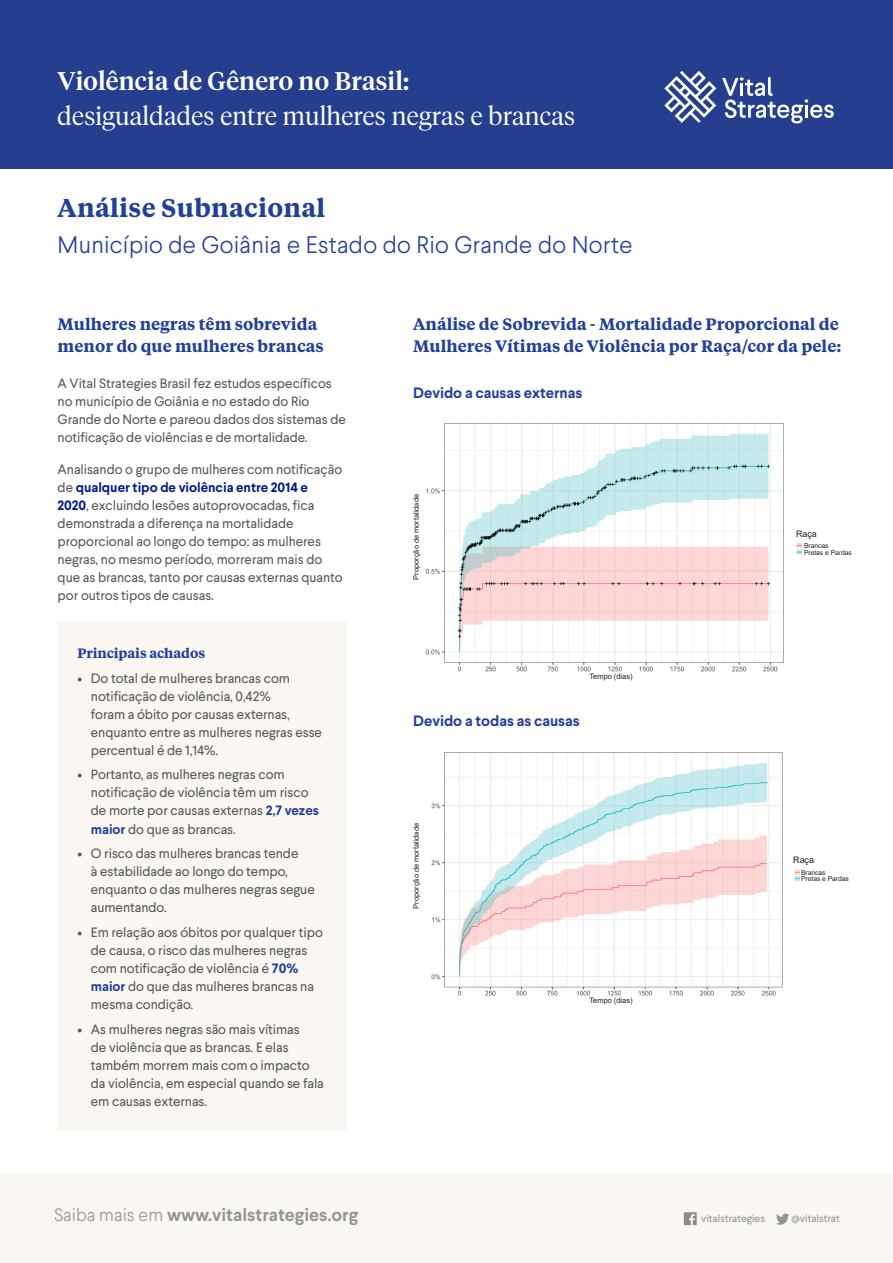
<style>
.page{position:relative;width:893px;height:1263px;background:#fff}
.page>*{position:absolute;margin:0;border:0;box-sizing:border-box;transform-origin:0 0}
.intro_2_body{font:300 25.5px/34.5px "Tiempos Headline";letter-spacing:.01em;color:#fff}
.intro_2_body-2{font:600 25.5px "Tiempos Text";letter-spacing:.01em;color:#223f99}
.intro_2_body-3{font:300 24px "Larsseit";letter-spacing:.01em;color:#223f99}
.t1{font:700 18px "Larsseit";color:#939598}
.intro_2_body-4{font:600 16.5px/22.5px "Tiempos Text";color:#223f99}
.intro_2_body-5{font:700 15px "Larsseit";letter-spacing:-.005em;color:#223f99}
.intro_2_body-6{font:13.5px/18px "Larsseit";letter-spacing:-.005em;color:#57585a}
.intro_2_body-7{font:600 13.5px "Tiempos Text";letter-spacing:-.005em;color:#223f99}
.Body_02{font:10.5px "Larsseit";color:#939598}
.intro_2_body-8{font:9px "Arial";letter-spacing:-.005em;color:#231f20}
.intro_2_body-9{font:7.5px "Arial";letter-spacing:-.005em;color:#231f20}
.intro_2_body-10{font:6.75px "Arial";letter-spacing:-.005em;color:#231f20}
.s1{font-weight:500}
.s2{font-weight:700;color:#001c88}
.s3{font-weight:700;color:#223f99}
.s4{font-weight:300}
</style>
<div class="page">
<img style="left:425px;top:423px;width:377px;height:249px">
<img style="left:431px;top:752px;width:369px;height:244px">
<div style="left:57px;top:622px;width:290px;height:509px;background:#faf6f2"></div>
<div style="left:796px;top:530px;width:48px;height:10px;background:#fff"></div>
<div style="left:793px;top:856px;width:48px;height:10px;background:#fff"></div>
<div style="left:0;top:1174px;width:893px;height:89px;background:#faf6f2"></div>
<div style="left:0;top:1173px;width:893px;height:90px;border:2px solid #faf6f2"></div>
<svg style="left:684px;top:1212px;width:13px;height:13px"></svg>
<svg style="left:776px;top:1213px;width:13px;height:12px"></svg>
<div style="left:0;top:0;width:893px;height:168px;background:#253f8e"></div>
<svg style="left:664px;top:71px;width:52px;height:52px"></svg>
<svg style="left:722px;top:77px;width:112px;height:46px"></svg>
<p class="intro_2_body" style="left:58px;top:63px;width:519px"><span class="s1">Violência de Gênero no Brasil:<br></span>desigualdades entre mulheres negras e brancas</p>
<p class="intro_2_body-2" style="left:58px;top:190px;width:269px">Análise Subnacional</p>
<p class="intro_2_body-3" style="left:58px;top:229px;width:576px">Município de Goiânia e Estado do Rio Grande do Norte</p>
<p class="intro_2_body-4" style="left:58px;top:312px;width:268px">Mulheres negras têm sobrevida menor do que mulheres brancas</p>
<p class="intro_2_body-6" style="left:58px;top:375px;width:290px">A Vital Strategies Brasil fez estudos específicos no município de Goiânia e no estado do Rio Grande do Norte e pareou dados dos sistemas de notificação de violências e de mortalidade.</p>
<p class="intro_2_body-6" style="left:58px;top:460px;width:287px">Analisando o grupo de mulheres com notificação de <span class="s2">qualquer tipo de violência entre 2014 e 2020</span>, excluindo lesões autoprovocadas, fica demonstrada a diferença na mortalidade proporcional ao longo do tempo: as mulheres negras, no mesmo período, morreram mais do que as brancas, tanto por causas externas quanto por outros tipos de causas.</p>
<p class="intro_2_body-7" style="left:77px;top:644px;width:129px">Principais achados</p>
<p class="intro_2_body-6" style="left:91px;top:669px;width:233px;text-indent:-14px">• Do total de mulheres brancas com notificação de violência, 0,42%<br>foram a óbito por causas externas, enquanto entre as mulheres negras esse percentual é de 1,14%.</p>
<p class="intro_2_body-6" style="left:91px;top:766px;width:230px;text-indent:-14px">• Portanto, as mulheres negras com notificação de violência têm um risco de morte por causas externas <span class="s3">2,7 vezes maior</span> do que as brancas.</p>
<p class="intro_2_body-6" style="left:91px;top:844px;width:225px;text-indent:-14px">• O risco das mulheres brancas tende<br>à estabilidade ao longo do tempo, enquanto o das mulheres negras segue aumentando.</p>
<p class="intro_2_body-6" style="left:91px;top:923px;width:234px;text-indent:-14px">• Em relação aos óbitos por qualquer tipo de causa, o risco das mulheres negras com notificação de violência é <span class="s3">70% maior</span> do que das mulheres brancas na mesma condição.</p>
<p class="intro_2_body-6" style="left:91px;top:1020px;width:235px;text-indent:-14px">• As mulheres negras são mais vítimas<br>de violência que as brancas. E elas também morrem mais com o impacto da violência, em especial quando se fala em causas externas.</p>
<p class="intro_2_body-4" style="left:413px;top:312px;width:430px">Análise de Sobrevida - Mortalidade Proporcional de<br>Mulheres Vítimas de Violência por Raça/cor da pele:</p>
<p class="intro_2_body-5" style="left:413px;top:383px;width:170px">Devido a causas externas</p>
<p class="intro_2_body-9" style="left:411px;top:579px;width:87px;rotate:-90deg">Proporção de mortalidade</p>
<p class="intro_2_body-9" style="left:590px;top:672px;width:44px">Tempo (dias)</p>
<p class="intro_2_body-5" style="left:413px;top:711px;width:168px">Devido a todas as causas</p>
<p class="intro_2_body-9" style="left:411px;top:908px;width:87px;rotate:-90deg">Proporção de mortalidade</p>
<p class="intro_2_body-9" style="left:590px;top:995px;width:44px">Tempo (dias)</p>
<p class="intro_2_body-8" style="left:796px;top:527px;width:22px">Raça</p>
<p class="intro_2_body-10" style="left:804px;top:541px;width:26px">Brancas</p>
<p class="intro_2_body-10" style="left:804px;top:547px;width:49px">Pretas e Pardas</p>
<p class="intro_2_body-8" style="left:793px;top:854px;width:22px">Raça</p>
<p class="intro_2_body-10" style="left:801px;top:867px;width:26px">Brancas</p>
<p class="intro_2_body-10" style="left:801px;top:874px;width:49px">Pretas e Pardas</p>
<p class="t1" style="left:54px;top:1203px;width:306px"><span class="s4">Saiba mais em</span> www.vitalstrategies.org</p>
<p class="Body_02" style="left:701px;top:1212px;width:65px">vitalstrategies</p>
<p class="Body_02" style="left:791px;top:1212px;width:50px">@vitalstrat</p>
</div>
